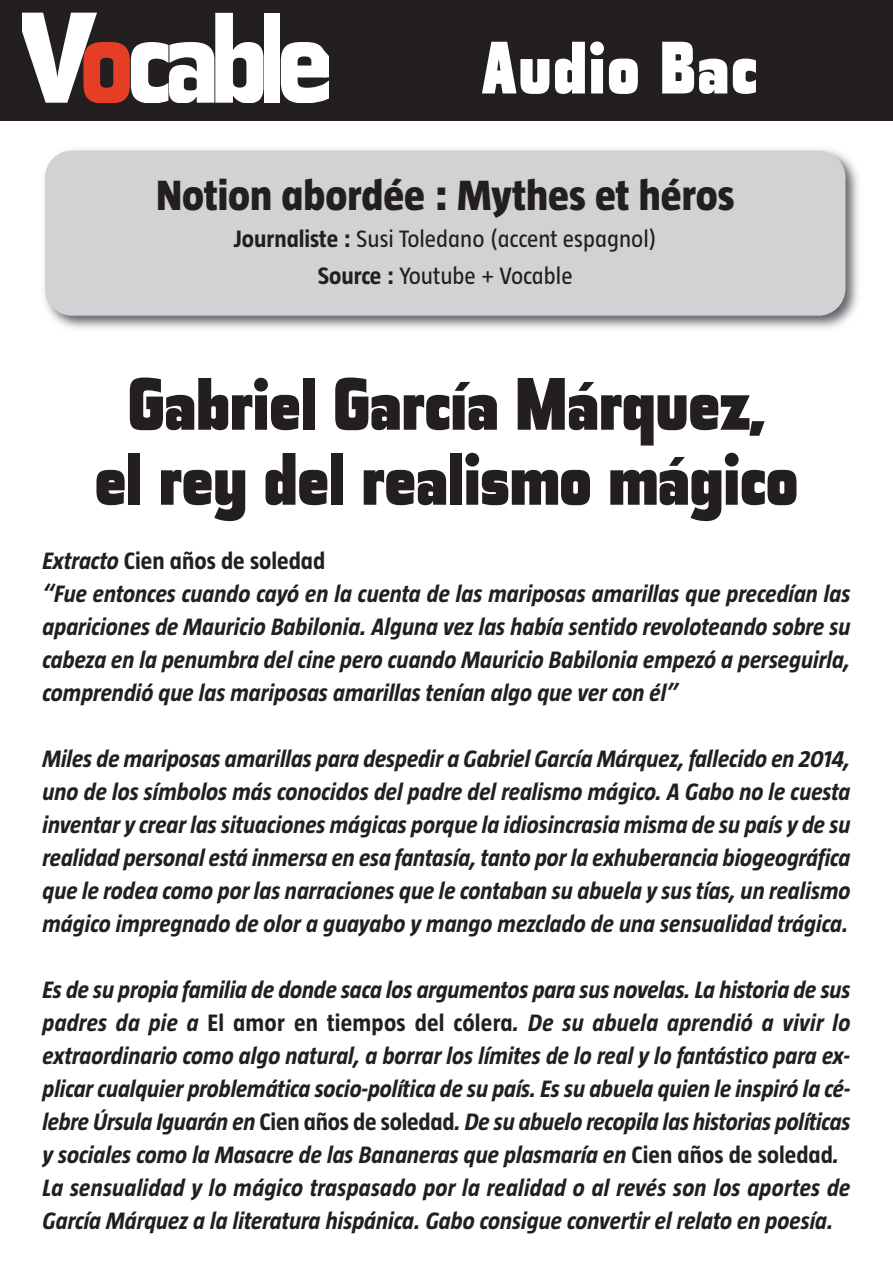
<style>
.page{position:relative;width:893px;height:1263px;background:#fff}
.page>*{position:absolute;margin:0;border:0;box-sizing:border-box;transform-origin:0 0}
.t1{font:900 expanded 75px/75px "Tasse";color:#231f20;text-align:center}
.t2{font:900 expanded 75px "Tasse";letter-spacing:.025em;color:#fff}
.t3{font:800 43.35px "Taz";color:#231f20}
.t4{font:italic 700 24.3px/33px "Taz";color:#231f20}
.t5{font:24.3px/37px "Taz";color:#231f20;text-align:center}
.s1{font-weight:700}
.s2{font-style:normal}
</style>
<div class="page">
<div style="left:0;top:0;width:893px;height:121px;background:#231f20"></div>
<svg style="left:23px;top:13px;width:240px;height:89px"></svg>
<div style="left:264px;top:13px;width:16px;height:89px;background:#fff"></div>
<svg style="left:281px;top:42px;width:48px;height:60px"></svg>
<img style="left:44px;top:149px;width:815px;height:180px">
<div style="left:45px;top:151px;width:800px;height:165px;background:#d1d2d4;border-radius:27px"></div>
<h1 class="t2" style="left:481px;top:24px;width:277px">Audio Bac</h1>
<h2 class="t3" style="left:156px;top:172px;width:580px">Notion abordée : Mythes et héros</h2>
<p class="t5" style="left:234px;top:220px;width:425px"><span class="s1">Journaliste :</span> Susi Toledano (accent espagnol)<br><span class="s1">Source :</span> Youtube + Vocable</p>
<h1 class="t1" style="left:95px;top:366px;width:705px">Gabriel García Márquez, el rey del realismo mágico</h1>
<p class="t4" style="left:43px;top:544px;width:809px">Extracto <span class="s2">Cien años de soledad<br></span>“Fue entonces cuando cayó en la cuenta de las mariposas amarillas que precedían las apariciones de Mauricio Babilonia. Alguna vez las había sentido revoloteando sobre su cabeza en la penumbra del cine pero cuando Mauricio Babilonia empezó a perseguirla, comprendió que las mariposas amarillas tenían algo que ver con él”</p>
<p class="t4" style="left:43px;top:742px;width:809px;text-align:justify">Miles de mariposas amarillas para despedir a Gabriel García Márquez, fallecido en 2014, uno de los símbolos más conocidos del padre del realismo mágico. A Gabo no le cuesta inventar y crear las situaciones mágicas porque la idiosincrasia misma de su país y de su realidad personal está inmersa en esa fantasía, tanto por la exhuberancia biogeográfica que le rodea como por las narraciones que le contaban su abuela y sus tías, un realismo mágico impregnado de olor a guayabo y mango mezclado de una sensualidad trágica.</p>
<p class="t4" style="left:43px;top:973px;width:809px">Es de su propia familia de donde saca los argumentos para sus novelas. La historia de sus padres da pie a <span class="s2">El amor en tiempos del cólera</span>. De su abuela aprendió a vivir lo extraordinario como algo natural, a borrar los límites de lo real y lo fantástico para ex&shy;plicar cualquier problemática socio-política de su país. Es su abuela quien le inspiró la cé&shy;lebre Úrsula Iguarán en <span class="s2">Cien años de soledad</span>. De su abuelo recopila las historias políticas y sociales como la Masacre de las Bananeras que plasmaría en <span class="s2">Cien años de soledad</span>.<br>La sensualidad y lo mágico traspasado por la realidad o al revés son los aportes de García Márquez a la literatura hispánica. Gabo consigue convertir el relato en poesía.</p>
</div>
